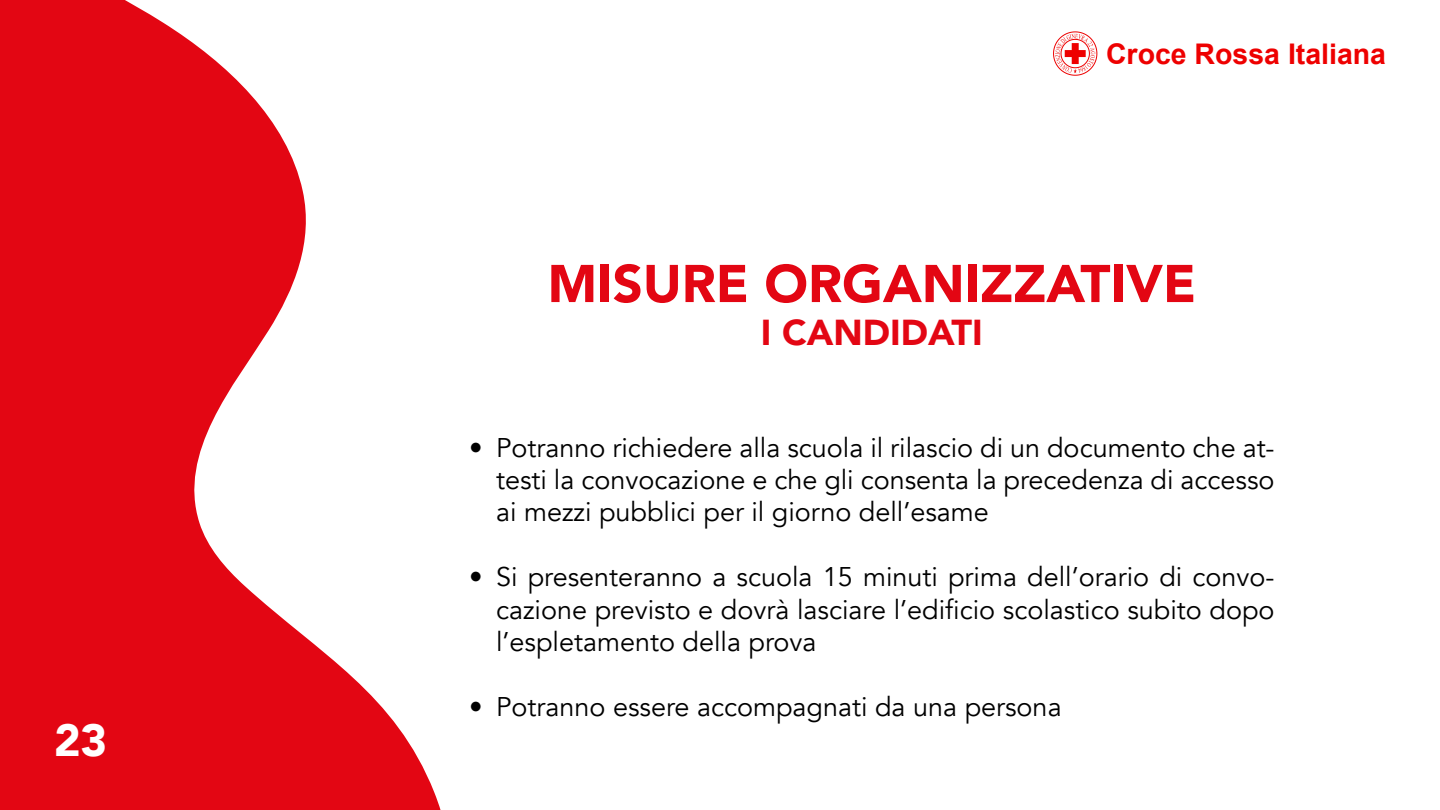
<style>
.page{position:relative;width:1440px;height:810px;background:#fff}
.page>*{position:absolute;margin:0;border:0;box-sizing:border-box;transform-origin:0 0}
.t1{font:900 52.5px "Avenir";color:#e30613}
.t2{font:900 45px "Avenir";color:#fff}
.t3{font:900 36px "Avenir";color:#e30613}
.t4{font:700 28.5px "Arial";color:#e00}
.t5{font:27px/32.4px "Avenir";color:#000;text-align:justify}
</style>
<div class="page">
<svg style="left:0;top:0;width:441px;height:810px;fill:#e30613"></svg>
<svg style="left:1053px;top:31px;width:44px;height:45px"></svg>
<h2 class="t2" style="left:54px;top:702px;width:55px">23</h2>
<p class="t4" style="left:1106px;top:35px;width:282px">Croce Rossa Italiana</p>
<h1 class="t1" style="left:548px;top:239px;width:650px">MISURE ORGANIZZATIVE</h1>
<h3 class="t3" style="left:761px;top:302px;width:223px">I CANDIDATI</h3>
<p class="t5" style="left:496px;top:432px;width:780px;text-indent:-27px">• Potranno richiedere alla scuola il rilascio di un documento che at&shy;testi la convocazione e che gli consenta la precedenza di accesso ai mezzi pubblici per il giorno dell’esame</p>
<p class="t5" style="left:496px;top:561px;width:780px;text-indent:-27px">• Si presenteranno a scuola 15 minuti prima dell’orario di convo&shy;cazione previsto e dovrà lasciare l’edificio scolastico subito dopo l’espletamento della prova</p>
<p class="t5" style="left:469px;top:691px;width:594px">• Potranno essere accompagnati da una persona</p>
</div>
